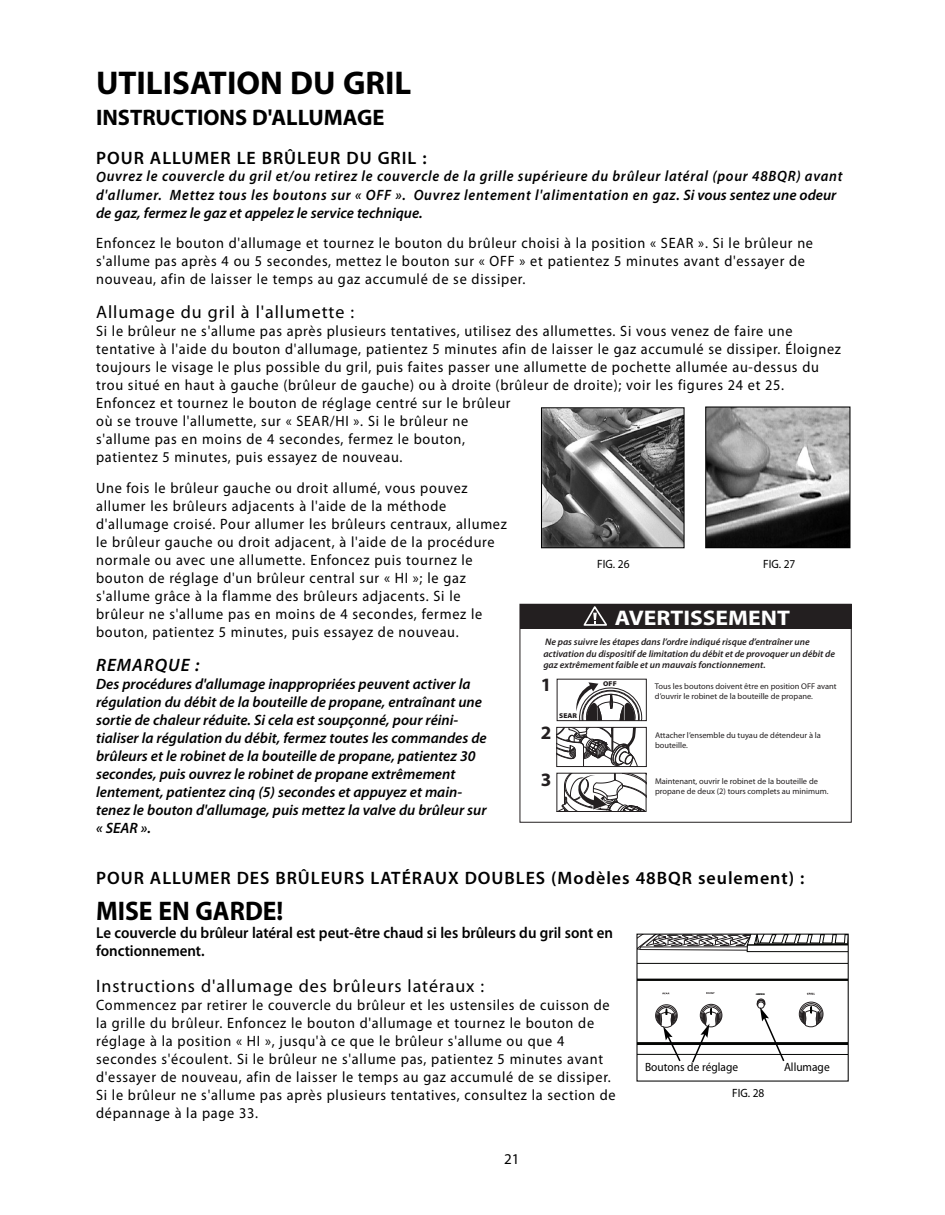
<style>
.page{position:relative;width:945px;height:1215px;background:#fff}
.page>*{position:absolute;margin:0;border:0;box-sizing:border-box;transform-origin:0 0}
.t1{font:700 33px "Myriad Pro";color:#000}
.t2{font:700 27px "Myriad Pro";color:#000;scale:.95 1}
.t3{font:700 22.5px "Myriad Pro";color:#000}
.t4{font:700 21.15px "Myriad Pro";color:#fff;scale:1.11 1}
.t5{font:700 18.9px "Myriad Pro";color:#231f20}
.t6{font:600 18px "Myriad Pro";letter-spacing:.055em;color:#000}
.t7{font:18px "Myriad Pro";letter-spacing:.05em;color:#000}
.t8{font:italic 600 18px "Myriad Pro";letter-spacing:.05em;color:#000}
.t9{font:600 15.75px/18px "Myriad Pro";color:#000;scale:.95 1}
.t10{font:15px/18px "Myriad Pro";letter-spacing:.05em;color:#000;scale:.95 1}
.t11{font:italic 600 15px/18px "Myriad Pro";color:#000}
.t12{font:italic 600 15px/18px "Myriad Pro";letter-spacing:.05em;color:#000;scale:.95 1}
.t13{font:15px "Myriad Pro";letter-spacing:.05em;color:#000}
.t14{font:12px "Myriad Pro";color:#000;scale:.95 1}
.t15{font:italic 600 9.6px/11.4px "Myriad Pro";color:#231f20}
.t16{font:8.4px/10.1px "Myriad Pro";color:#231f20}
.t17{font:900 7.05px "Myriad Pro";color:#231f20;scale:1.05 1}
.t18{font:italic 700 2.1px "Eurostile";letter-spacing:-.085em;color:#040503}
</style>
<div class="page">
<img style="left:543px;top:409px;width:140px;height:137px">
<div style="left:541px;top:407px;width:144px;height:141px;border:1px solid #000"></div>
<img style="left:707px;top:408px;width:142px;height:138px">
<div style="left:705px;top:406px;width:146px;height:142px;border:1px solid #000"></div>
<svg style="left:638px;top:936px;width:209px;height:17px"></svg>
<svg style="left:638px;top:962px;width:210px;height:119px"></svg>
<svg style="left:558px;top:729px;width:80px;height:36px"></svg>
<div style="left:556px;top:727px;width:91px;height:40px;border:1px solid #231f20"></div>
<svg style="left:576px;top:682px;width:67px;height:37px"></svg>
<div style="left:557px;top:679px;width:90px;height:42px;border:1px solid #231f20"></div>
<div style="left:520px;top:604px;width:332px;height:219px;border:1px solid #231f20"></div>
<svg style="left:557px;top:773px;width:89px;height:39px"></svg>
<div style="left:520px;top:604px;width:331px;height:25px;background:#231f20"></div>
<svg style="left:583px;top:606px;width:24px;height:20px"></svg>
<h1 class="t1" style="left:96px;top:70px;width:317px">UTILISATION DU GRIL</h1>
<h3 class="t3" style="left:96px;top:109px;width:290px">INSTRUCTIONS D'ALLUMAGE</h3>
<p class="t6" style="left:96px;top:151px;width:332px">POUR ALLUMER LE BRÛLEUR DU GRIL :</p>
<p class="t12" style="left:96px;top:169px;width:787px">Ouvrez le couvercle du gril et/ou retirez le couvercle de la grille supérieure du brûleur latéral (pour 48BQR) avant d'allumer. Mettez tous les boutons sur « OFF ». Ouvrez lentement l'alimentation en gaz. Si vous sentez une odeur de gaz, fermez le gaz et appelez le service technique.</p>
<p class="t10" style="left:96px;top:236px;width:756px">Enfoncez le bouton d'allumage et tournez le bouton du brûleur choisi à la position « SEAR ». Si le brûleur ne s'allume pas après 4 ou 5 secondes, mettez le bouton sur « OFF » et patientez 5 minutes avant d'essayer de nouveau, afin de laisser le temps au gaz accumulé de se dissiper.</p>
<p class="t7" style="left:96px;top:306px;width:260px">Allumage du gril à l'allumette :</p>
<p class="t10" style="left:96px;top:324px;width:786px">Si le brûleur ne s'allume pas après plusieurs tentatives, utilisez des allumettes. Si vous venez de faire une tentative à l'aide du bouton d'allumage, patientez 5 minutes afin de laisser le gaz accumulé se dissiper. Éloignez toujours le visage le plus possible du gril, puis faites passer une allumette de pochette allumée au-dessus du trou situé en haut à gauche (brûleur de gauche) ou à droite (brûleur de droite); voir les figures 24 et 25.<br>Enfoncez et tournez le bouton de réglage centré sur le brûleur<br>où se trouve l'allumette, sur « SEAR/HI ». Si le brûleur ne<br>s'allume pas en moins de 4 secondes, fermez le bouton,<br>patientez 5 minutes, puis essayez de nouveau.</p>
<p class="t10" style="left:96px;top:481px;width:434px">Une fois le brûleur gauche ou droit allumé, vous pouvez allumer les brûleurs adjacents à l'aide de la méthode d'allumage croisé. Pour allumer les brûleurs centraux, allumez le brûleur gauche ou droit adjacent, à l'aide de la procédure normale ou avec une allumette. Enfoncez puis tournez le bouton de réglage d'un brûleur central sur « HI »; le gaz s'allume grâce à la flamme des brûleurs adjacents. Si le brûleur ne s'allume pas en moins de 4 secondes, fermez le bouton, patientez 5 minutes, puis essayez de nouveau.</p>
<p class="t8" style="left:96px;top:659px;width:105px">REMARQUE :</p>
<p class="t11" style="left:96px;top:676px;width:392px">Des procédures d'allumage inappropriées peuvent activer la régulation du débit de la bouteille de propane, entraînant une sortie de chaleur réduite. Si cela est soupçonné, pour réini&shy;tialiser la régulation du débit, fermez toutes les commandes de brûleurs et le robinet de la bouteille de propane, patientez 30 secondes, puis ouvrez le robinet de propane extrêmement lentement, patientez cinq (5) secondes et appuyez et main&shy;tenez le bouton d'allumage, puis mettez la valve du brûleur sur « SEAR ».</p>
<p class="t6" style="left:96px;top:871px;width:710px">POUR ALLUMER DES BRÛLEURS LATÉRAUX DOUBLES (Modèles 48BQR seulement) :</p>
<h2 class="t2" style="left:96px;top:901px;width:199px">MISE EN GARDE!</h2>
<p class="t9" style="left:96px;top:925px;width:546px">Le couvercle du brûleur latéral est peut-être chaud si les brûleurs du gril sont en fonctionnement.</p>
<p class="t7" style="left:96px;top:979px;width:390px">Instructions d'allumage des brûleurs latéraux :</p>
<p class="t10" style="left:96px;top:997px;width:548px">Commencez par retirer le couvercle du brûleur et les ustensiles de cuisson de la grille du brûleur. Enfoncez le bouton d'allumage et tournez le bouton de réglage à la position « HI », jusqu'à ce que le brûleur s'allume ou que 4 secondes s'écoulent. Si le brûleur ne s'allume pas, patientez 5 minutes avant d'essayer de nouveau, afin de laisser le temps au gaz accumulé de se dissiper.<br>Si le brûleur ne s'allume pas après plusieurs tentatives, consultez la section de dépannage à la page 33.</p>
<p class="t14" style="left:597px;top:559px;width:36px">FIG. 26</p>
<p class="t14" style="left:763px;top:560px;width:36px">FIG. 27</p>
<h3 class="t4" style="left:615px;top:610px;width:159px">AVERTISSEMENT</h3>
<p class="t15" style="left:543px;top:637px;width:293px">Ne pas suivre les étapes dans l’ordre indiqué risque d’entraîner une activation du dispositifde limitation du débit et de provoquer un débit de gaz extrêmement faible et un mauvais fonctionnement.</p>
<p class="t5" style="left:541px;top:677px;width:12px">1</p>
<p class="t5" style="left:541px;top:726px;width:12px">2</p>
<p class="t17" style="left:603px;top:681px;width:14px">OFF</p>
<p class="t16" style="left:655px;top:682px;width:183px">Tous les boutons doivent être en position OFF avant d’ouvrir le robinet de la bouteille de propane.</p>
<p class="t17" style="left:559px;top:713px;width:18px">SEAR</p>
<p class="t16" style="left:655px;top:731px;width:167px">Attacher l’ensemble du tuyau de détendeur à la bouteille.</p>
<p class="t5" style="left:541px;top:773px;width:12px">3</p>
<p class="t16" style="left:655px;top:777px;width:175px">Maintenant, ouvrir le robinet de la bouteille de propane de deux (2) tours complets au minimum.</p>
<p class="t18" style="left:756px;top:993px;width:10px">IGNITION</p>
<p class="t14" style="left:645px;top:1063px;width:99px">Boutons de réglage</p>
<p class="t14" style="left:784px;top:1062px;width:50px">Allumage</p>
<p class="t14" style="left:732px;top:1089px;width:36px">FIG. 28</p>
<p class="t13" style="left:504px;top:1153px;width:17px">21</p>
</div>
